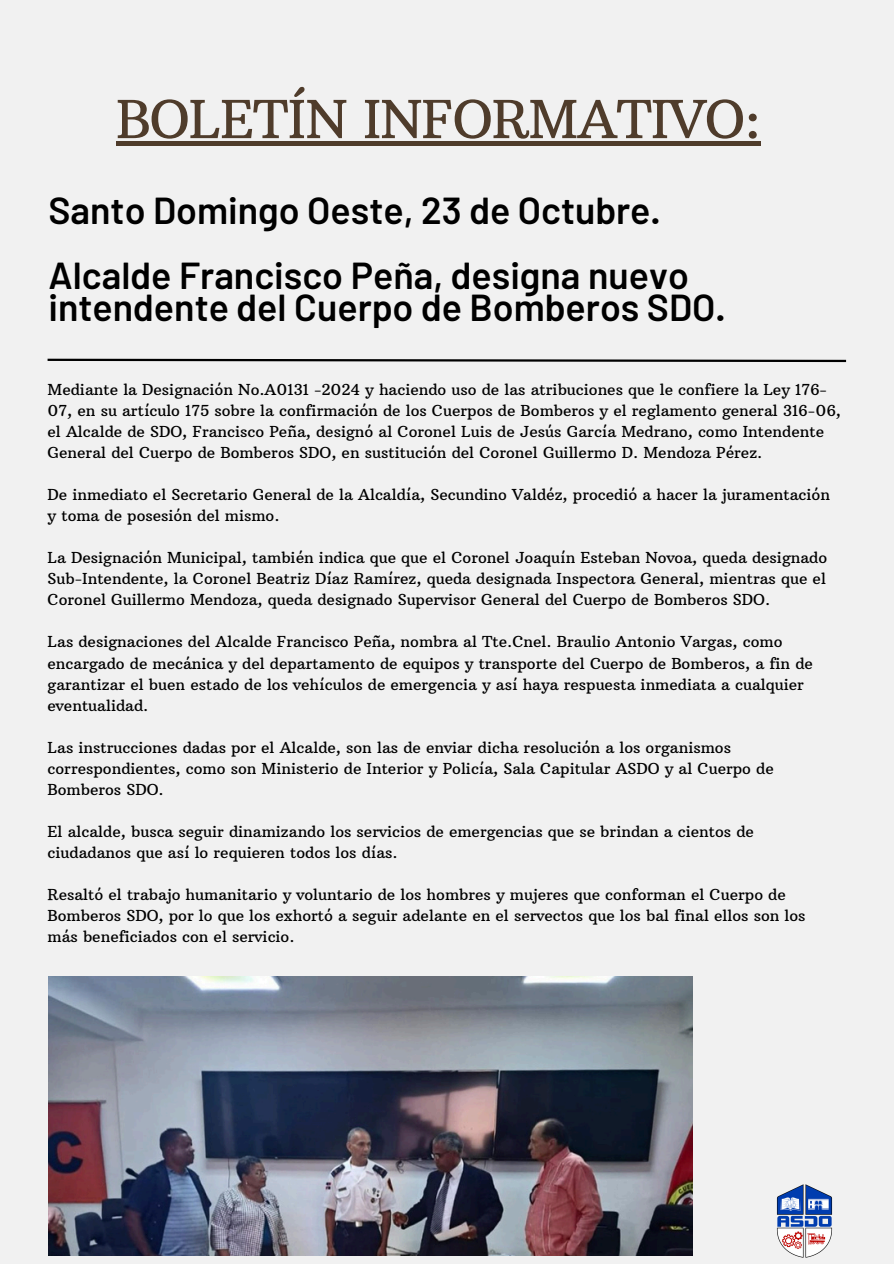
<style>
.page{position:relative;width:894px;height:1264px;background:#fff}
.page>*{position:absolute;margin:0;border:0;box-sizing:border-box;transform-origin:0 0}
.t1{font:52.2px "Arbutus Slab";letter-spacing:-.02em;color:#4f3c2b}
.t2{font:600 37.5px/32.7px "Barlow";color:#000}
.t3{font:15.45px/21px "Arbutus Slab";color:#000}
</style>
<div class="page">
<div style="left:0;top:0;width:893px;height:1263px;background:#f1f1f1"></div>
<img style="left:776px;top:1184px;width:57px;height:74px">
<svg style="left:47px;top:358px;width:800px;height:5px"></svg>
<img style="left:48px;top:976px;width:644px;height:279px">
<div style="left:116px;top:141px;width:644px;height:5px;background:#4f3c2b"></div>
<h1 class="t1" style="left:116px;top:87px;width:646px">BOLETÍN INFORMATIVO:</h1>
<h2 class="t2" style="left:48px;top:192px;width:613px">Santo Domingo Oeste, 23 de Octubre.</h2>
<h2 class="t2" style="left:48px;top:257px;width:678px">Alcalde Francisco Peña, designa nuevo intendente del Cuerpo de Bomberos SDO.</h2>
<p class="t3" style="left:48px;top:379px;width:794px">Mediante la Designación No.A0131 -2024 y haciendo uso de las atribuciones que le confiere la Ley 176- 07, en su artículo 175 sobre la confirmación de los Cuerpos de Bomberos y el reglamento general 316-06, el Alcalde de SDO, Francisco Peña, designó al Coronel Luis de Jesús García Medrano, como Intendente General del Cuerpo de Bomberos SDO, en sustitución del Coronel Guillermo D. Mendoza Pérez.</p>
<p class="t3" style="left:48px;top:484px;width:783px">De inmediato el Secretario General de la Alcaldía, Secundino Valdéz, procedió a hacer la juramentación y toma de posesión del mismo.</p>
<p class="t3" style="left:48px;top:547px;width:780px;text-align:justify">La Designación Municipal, también indica que que el Coronel Joaquín Esteban Novoa, queda designado Sub-Intendente, la Coronel Beatriz Díaz Ramírez, queda designada Inspectora General, mientras que el Coronel Guillermo Mendoza, queda designado Supervisor General del Cuerpo de Bomberos SDO.</p>
<p class="t3" style="left:48px;top:631px;width:766px">Las designaciones del Alcalde Francisco Peña, nombra al Tte.Cnel. Braulio Antonio Vargas, como encargado de mecánica y del departamento de equipos y transporte del Cuerpo de Bomberos, a fin de garantizar el buen estado de los vehículos de emergencia y así haya respuesta inmediata a cualquier eventualidad.</p>
<p class="t3" style="left:48px;top:736px;width:727px">Las instrucciones dadas por el Alcalde, son las de enviar dicha resolución a los organismos correspondientes, como son Ministerio de Interior y Policía, Sala Capitular ASDO y al Cuerpo de<br>Bomberos SDO.</p>
<p class="t3" style="left:48px;top:820px;width:707px">El alcalde, busca seguir dinamizando los servicios de emergencias que se brindan a cientos de ciudadanos que así lo requieren todos los días.</p>
<p class="t3" style="left:48px;top:883px;width:759px">Resaltó el trabajo humanitario y voluntario de los hombres y mujeres que conforman el Cuerpo de<br>Bomberos SDO, por lo que los exhortó a seguir adelante en el servectos que los bal final ellos son los más beneficiados con el servicio.</p>
</div>
